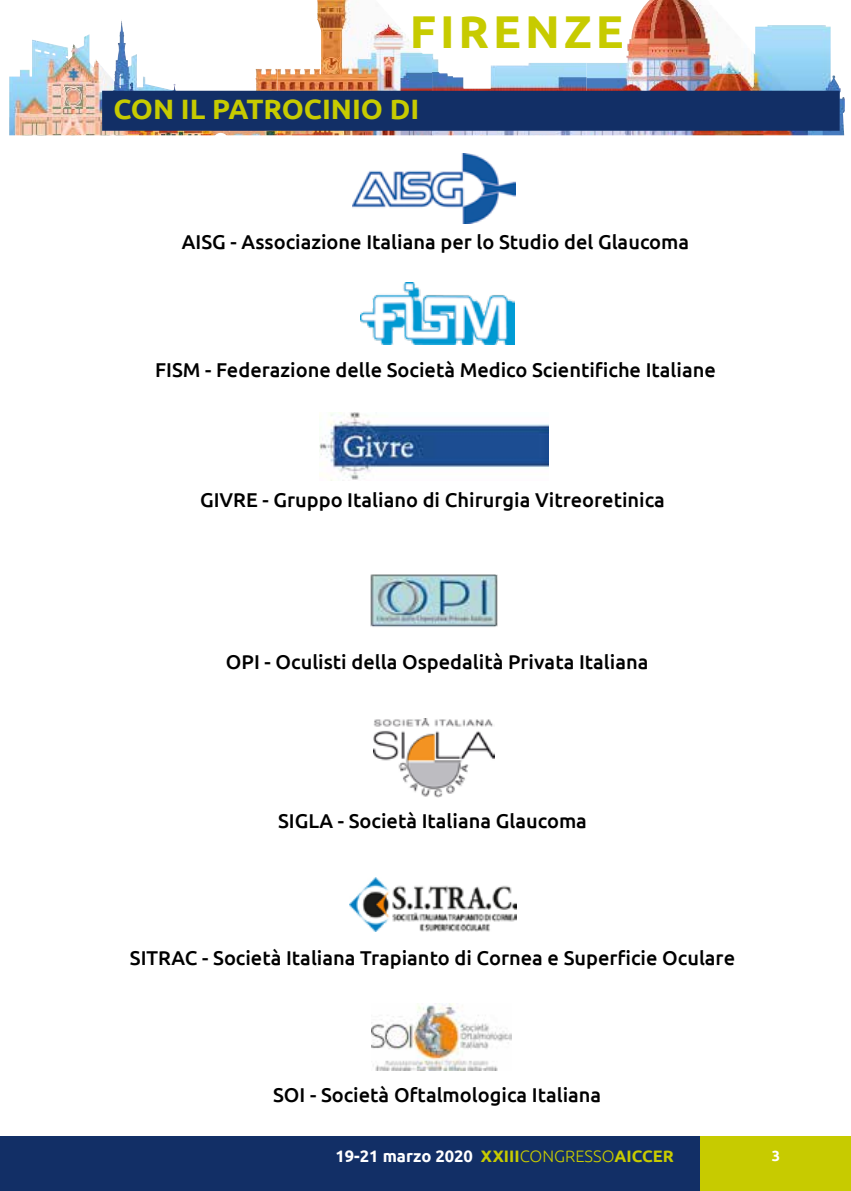
<style>
.page{position:relative;width:851px;height:1191px;background:#fff}
.page>*{position:absolute;margin:0;border:0;box-sizing:border-box;transform-origin:0 0}
.t1{font:700 46px "Ubuntu";letter-spacing:.085em;color:#c7cb00}
.t2{font:700 28px "Ubuntu";color:#c7cb00}
.t3{font:500 20px "Ubuntu";color:#000}
.t4{font:700 16.6px "Ubuntu";color:#fff}
.t5{font:700 14.8px "Ubuntu";color:#fff}
.s1{color:#c7cb00}
.s2{font-weight:300;color:#c7cb00}
</style>
<div class="page">
<div style="left:699px;top:1136px;width:151px;height:55px;background:#c7cb00"></div>
<div style="left:0;top:1136px;width:699px;height:55px;background:#122f66"></div>
<img style="left:277px;top:0;width:155px;height:135px">
<img style="left:586px;top:0;width:155px;height:135px">
<img style="left:9px;top:20px;width:268px;height:115px">
<img style="left:432px;top:54px;width:154px;height:81px">
<img style="left:741px;top:25px;width:103px;height:110px">
<div style="left:102px;top:91px;width:737px;height:40px;background:#122f66"></div>
<img style="left:352px;top:153px;width:163px;height:70px">
<img style="left:320px;top:412px;width:228px;height:68px">
<img style="left:360px;top:283px;width:154px;height:62px">
<img style="left:370px;top:574px;width:128px;height:53px">
<img style="left:373px;top:718px;width:121px;height:79px">
<img style="left:349px;top:877px;width:167px;height:54px">
<img style="left:371px;top:1003px;width:140px;height:67px">
<h1 class="t1" style="left:409px;top:4px;width:215px">FIRENZE</h1>
<h2 class="t2" style="left:113px;top:92px;width:307px">CON IL PATROCINIO DI</h2>
<p class="t3" style="left:182px;top:229px;width:508px">AISG - Associazione Italiana per lo Studio del Glaucoma</p>
<p class="t3" style="left:155px;top:357px;width:562px">FISM - Federazione delle Società Medico Scientifiche Italiane</p>
<p class="t3" style="left:200px;top:487px;width:466px">GIVRE - Gruppo Italiano di Chirurgia Vitreoretinica</p>
<p class="t3" style="left:226px;top:649px;width:424px">OPI - Oculisti della Ospedalità Privata Italiana</p>
<p class="t3" style="left:278px;top:808px;width:310px">SIGLA - Società Italiana Glaucoma</p>
<p class="t3" style="left:130px;top:945px;width:606px">SITRAC - Società Italiana Trapianto di Cornea e Superficie Oculare</p>
<p class="t3" style="left:273px;top:1081px;width:329px">SOI - Società Oftalmologica Italiana</p>
<p class="t4" style="left:335px;top:1145px;width:340px">19-21 marzo 2020 <span class="s1">XXIII</span><span class="s2">CONGRESSO</span><span class="s1">AICCER</span></p>
<p class="t5" style="left:771px;top:1146px;width:10px">3</p>
</div>
